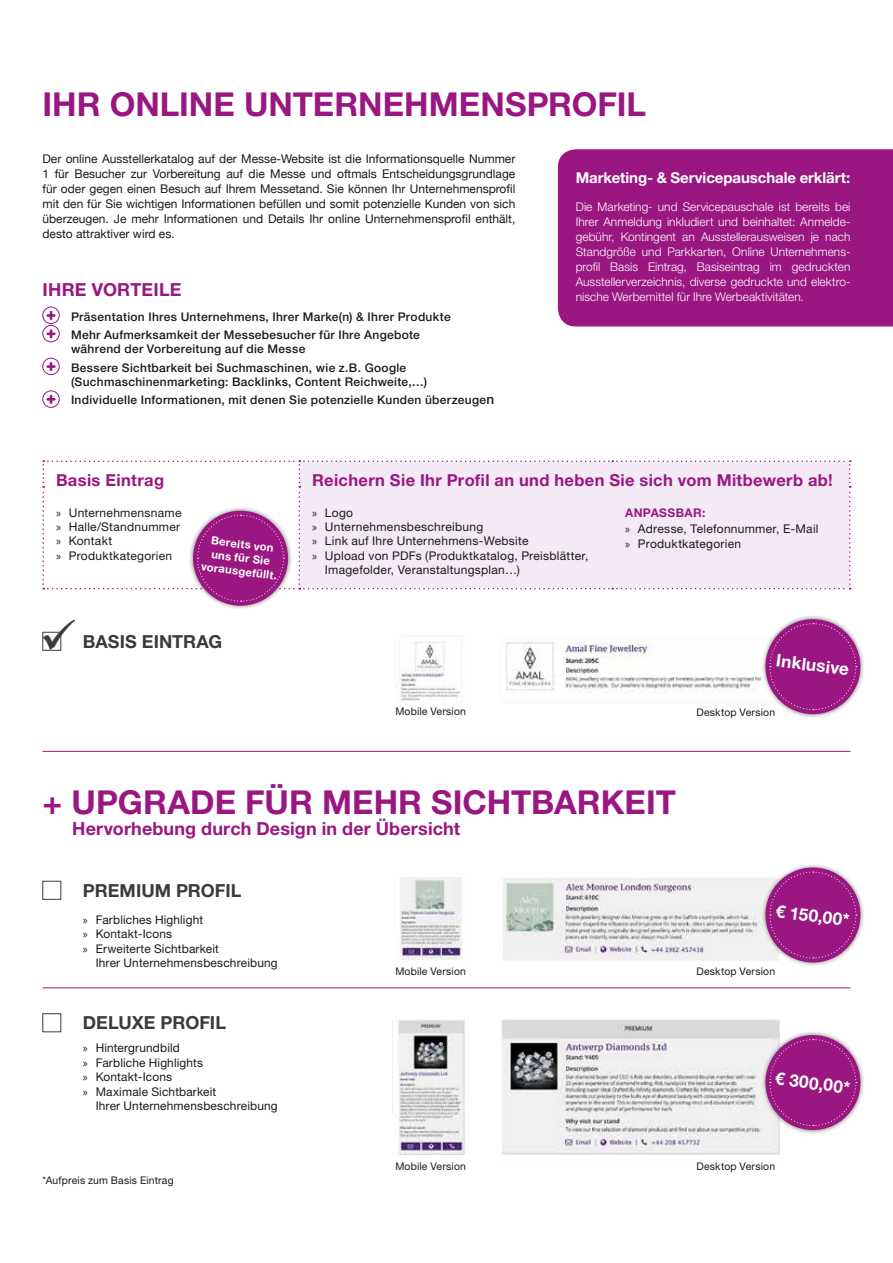
<style>
.page{position:relative;width:893px;height:1263px;background:#fff}
.page>*{position:absolute;margin:0;border:0;box-sizing:border-box;transform-origin:0 0}
.t1{font:700 33px "Helvetica Neue LT Pro";color:#9a1781}
.t2{font:700 18px "Helvetica Neue LT Pro";letter-spacing:.01em;color:#9a1781}
.t3{font:700 18px "Helvetica Neue LT Pro";letter-spacing:.005em;color:#3b3b3a}
.t4{font:700 17.25px "Helvetica Neue LT Pro";color:#fff}
.t5{font:700 16.5px "Helvetica Neue LT Pro";letter-spacing:.02em;color:#9a1781}
.t6{font:700 15px "Helvetica Neue LT Pro";letter-spacing:-.005em;color:#fff}
.t7{font:12px/14.4px "Helvetica Neue LT Pro";letter-spacing:.02em;color:#1a1a18}
.t8{font:12px/15px "Helvetica Neue";color:#1a1a18;text-align:justify}
.t9{font:300 12px/15px "Helvetica Neue LT Pro";letter-spacing:.005em;color:#fff}
.t10{font:500 12px/18.3px "Helvetica Neue LT Pro";letter-spacing:.025em;color:#1a1a18}
.t11{font:700 11.25px/13.5px "Helvetica Neue LT Pro";color:#fff;text-align:center}
.t12{font:10.5px "Helvetica Neue LT Pro";letter-spacing:.015em;color:#1a1a18}
.s1{font-size:13.5px}
.s2{font-family:"Myriad Pro"}
.s3{font-weight:700;color:#9a1781}
</style>
<div class="page">
<img style="left:505px;top:641px;width:256px;height:52px">
<img style="left:503px;top:877px;width:258px;height:83px">
<img style="left:501px;top:1019px;width:279px;height:136px">
<hr style="left:43px;top:751px;width:807px;height:1px;background:#9a1781">
<hr style="left:43px;top:987px;width:807px;height:1px;background:#9a1781">
<div style="left:42px;top:632px;width:19px;height:19px;border:1px solid #3b3b3a"></div>
<div style="left:42px;top:881px;width:19px;height:19px;border:1px solid #3b3b3a"></div>
<div style="left:42px;top:1013px;width:19px;height:19px;border:1px solid #3b3b3a"></div>
<div style="left:761px;top:1030px;width:104px;height:105px;background:#1a1a18;opacity:.5"></div>
<div style="left:765px;top:1035px;width:95px;height:95px;background:#9a1781;border-radius:50%"></div>
<svg style="left:769px;top:1038px;width:88px;height:88px"></svg>
<div style="left:761px;top:863px;width:104px;height:104px;background:#1a1a18;opacity:.5"></div>
<div style="left:765px;top:867px;width:95px;height:95px;background:#9a1781;border-radius:50%"></div>
<svg style="left:769px;top:871px;width:88px;height:88px"></svg>
<div style="left:761px;top:615px;width:104px;height:104px;background:#1a1a18;opacity:.5"></div>
<div style="left:765px;top:619px;width:95px;height:95px;background:#9a1781;border-radius:50%"></div>
<svg style="left:769px;top:623px;width:88px;height:88px"></svg>
<div style="left:558px;top:149px;width:335px;height:177px;background:#9a1781"></div>
<div style="left:43px;top:307px;width:17px;height:17px;border:1px solid #9a1781;border-radius:50%"></div>
<svg style="left:46px;top:311px;width:10px;height:9px"></svg>
<div style="left:43px;top:325px;width:17px;height:17px;border:1px solid #9a1781;border-radius:50%"></div>
<svg style="left:46px;top:329px;width:10px;height:9px"></svg>
<div style="left:43px;top:358px;width:17px;height:17px;border:1px solid #9a1781;border-radius:50%"></div>
<svg style="left:46px;top:362px;width:10px;height:9px"></svg>
<div style="left:43px;top:391px;width:17px;height:17px;border:1px solid #9a1781;border-radius:50%"></div>
<svg style="left:46px;top:395px;width:10px;height:9px"></svg>
<div style="left:189px;top:506px;width:104px;height:104px;background:#1a1a18;opacity:.5"></div>
<svg style="left:43px;top:460px;width:808px;height:142px"></svg>
<img style="left:400px;top:641px;width:60px;height:60px">
<img style="left:398px;top:877px;width:65px;height:83px">
<img style="left:398px;top:1020px;width:70px;height:134px">
<svg style="left:43px;top:631px;width:19px;height:19px"></svg>
<h1 class="t1" style="left:43px;top:84px;width:605px">IHR ONLINE UNTERNEHMENSPROFIL</h1>
<p class="t8" style="left:43px;top:152px;width:474px">Der online Ausstellerkatalog auf der Messe-Website ist die Informationsquelle Nummer 1 für Besucher zur Vorbereitung auf die Messe und oftmals Entscheidungsgrundlage für oder gegen einen Besuch auf Ihrem Messetand. Sie können Ihr Unternehmensprofil mit den für Sie wichtigen Informationen befüllen und somit potenzielle Kunden von sich überzeugen. Je mehr Informationen und Details Ihr online Unternehmensprofil enthält, desto attraktiver wird es.</p>
<p class="t6" style="left:576px;top:168px;width:276px">Marketing- &amp; Servicepauschale erklärt:</p>
<p class="t9" style="left:576px;top:198px;width:276px">Die Marketing- und Servicepauschale ist bereits bei Ihrer Anmeldung inkludiert und beinhaltet: Anmelde&shy;gebühr, Kontingent an Ausstellerausweisen je nach Standgröße und Parkkarten, Online Unternehmens&shy;profil Basis Eintrag, Basiseintrag im gedruckten Ausstellerverzeichnis, diverse gedruckte und elektro&shy;nische Werbemittel für Ihre Werbeaktivitäten.</p>
<h2 class="t2" style="left:43px;top:278px;width:141px">IHRE VORTEILE</h2>
<p class="t10" style="left:71px;top:307px;width:381px">Präsentation Ihres Unternehmens, Ihrer Marke(n) &amp; Ihrer Produkte<br>Mehr Aufmerksamkeit der Messebesucher für Ihre Angebote</p>
<p class="t10" style="left:71px;top:340px;width:337px">während der Vorbereitung auf die Messe<br>Bessere Sichtbarkeit bei Suchmaschinen, wie z.B. Google</p>
<p class="t10" style="left:71px;top:372px;width:425px">(Suchmaschinenmarketing: Backlinks, Content Reichweite,…)<br>Individuelle Informationen, mit denen Sie potenzielle Kunden überzeuge<span class="s1">n</span></p>
<h3 class="t5" style="left:56px;top:469px;width:110px">Basis Eintrag</h3>
<h3 class="t5" style="left:312px;top:469px;width:522px">Reichern Sie Ihr Profil an und heben Sie sich vom Mitbewerb ab!</h3>
<p class="t7" style="left:56px;top:505px;width:127px"><span class="s2">»</span> Unternehmensname <span class="s2">»</span> Halle/Standnummer <span class="s2">»</span> Kontakt<br><span class="s2">»</span> Produktkategorien</p>
<p class="t7" style="left:312px;top:505px;width:42px"><span class="s2">»</span> Logo</p>
<p class="t7" style="left:625px;top:504px;width:195px;line-height:16.5px"><span class="s3">ANPASSBAR:<br></span><span class="s2">»</span> Adresse, Telefonnummer, E-Mail</p>
<p class="t7" style="left:312px;top:519px;width:173px"><span class="s2">»</span> Unternehmensbeschreibung</p>
<p class="t7" style="left:312px;top:534px;width:218px"><span class="s2">»</span> Link auf Ihre Unternehmens-Website</p>
<p class="t7" style="left:312px;top:548px;width:278px"><span class="s2">»</span> Upload von PDFs (Produktkatalog, Preisblätter,</p>
<p class="t7" style="left:325px;top:562px;width:196px">Imagefolder, Veranstaltungsplan…)</p>
<p class="t11" style="left:212px;top:533px;width:64px;rotate:7deg">Bereits von</p>
<p class="t7" style="left:625px;top:536px;width:118px"><span class="s2">»</span> Produktkategorien</p>
<p class="t11" style="left:204px;top:546px;width:78px;rotate:7deg">uns für Sie vorausgefüllt.</p>
<h2 class="t3" style="left:83px;top:630px;width:141px">BASIS EINTRAG</h2>
<p class="t12" style="left:395px;top:705px;width:72px">Mobile Version</p>
<h3 class="t4" style="left:778px;top:649px;width:75px;rotate:7deg">Inklusive</h3>
<p class="t12" style="left:696px;top:705px;width:80px">Desktop Version</p>
<h1 class="t1" style="left:43px;top:781px;width:635px">+ UPGRADE FÜR MEHR SICHTBARKEIT</h1>
<h2 class="t2" style="left:72px;top:817px;width:389px">Hervorhebung durch Design in der Übersicht</h2>
<h2 class="t3" style="left:83px;top:879px;width:160px">PREMIUM PROFIL</h2>
<p class="t7" style="left:83px;top:912px;width:122px"><span class="s2">»</span> Farbliches Highlight</p>
<p class="t7" style="left:83px;top:927px;width:91px"><span class="s2">»</span> Kontakt-Icons</p>
<p class="t7" style="left:83px;top:941px;width:138px"><span class="s2">»</span> Erweiterte Sichtbarkeit</p>
<p class="t7" style="left:96px;top:955px;width:184px">Ihrer Unternehmensbeschreibung</p>
<h2 class="t3" style="left:83px;top:1012px;width:145px">DELUXE PROFIL</h2>
<p class="t7" style="left:83px;top:1040px;width:98px"><span class="s2">»</span> Hintergrundbild</p>
<p class="t7" style="left:83px;top:1055px;width:122px"><span class="s2">»</span> Farbliche Highlights</p>
<p class="t7" style="left:83px;top:1069px;width:91px"><span class="s2">»</span> Kontakt-Icons</p>
<p class="t7" style="left:83px;top:1084px;width:135px"><span class="s2">»</span> Maximale Sichtbarkeit</p>
<p class="t7" style="left:96px;top:1098px;width:184px">Ihrer Unternehmensbeschreibung</p>
<p class="t12" style="left:43px;top:1174px;width:133px">*Aufpreis zum Basis Eintrag</p>
<p class="t12" style="left:395px;top:965px;width:72px">Mobile Version</p>
<p class="t12" style="left:395px;top:1159px;width:72px">Mobile Version</p>
<h3 class="t4" style="left:777px;top:900px;width:76px;rotate:7deg">€ 150,00*</h3>
<p class="t12" style="left:696px;top:965px;width:80px">Desktop Version</p>
<h3 class="t4" style="left:776px;top:1067px;width:77px;rotate:7deg">€ 300,00*</h3>
<p class="t12" style="left:696px;top:1159px;width:80px">Desktop Version</p>
</div>
